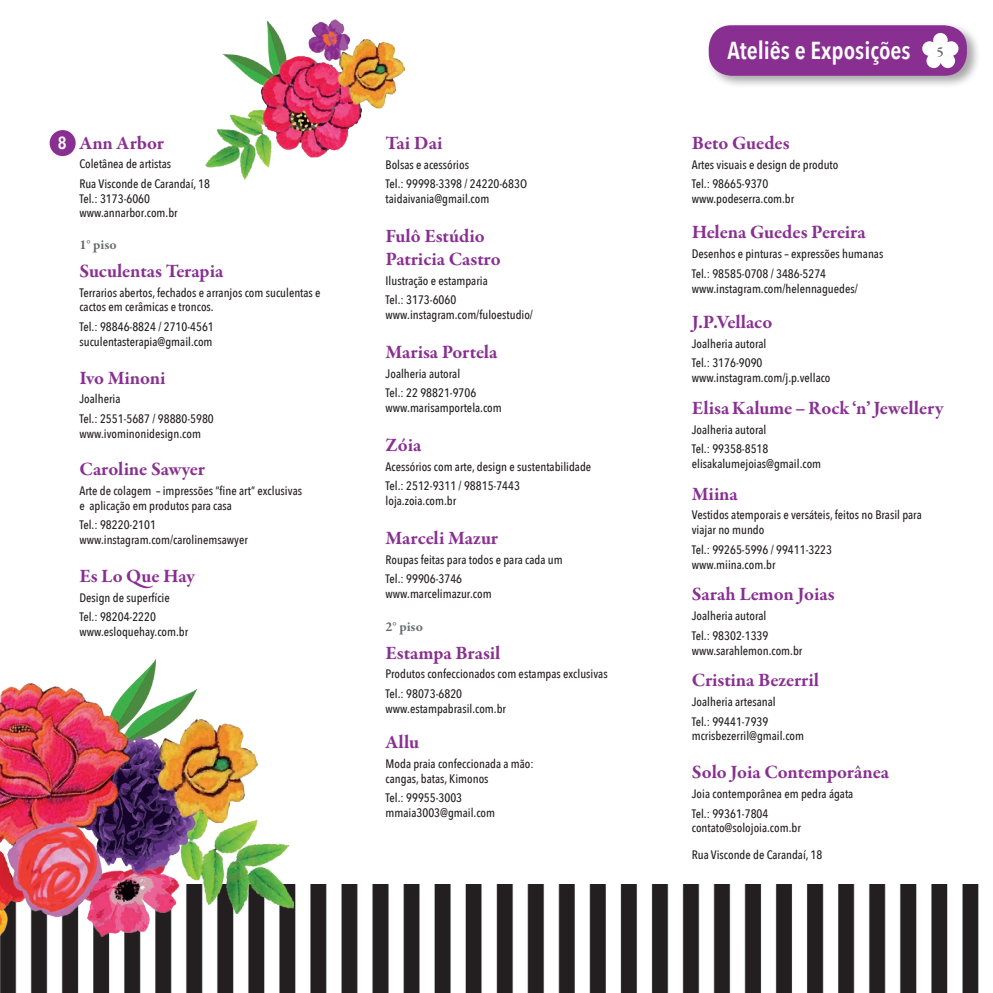
<style>
.page{position:relative;width:993px;height:993px;background:#fff}
.page>*{position:absolute;margin:0;border:0;box-sizing:border-box;transform-origin:0 0}
.t1{font:600 24.5px "Avenir Next Condensed";color:#fff}
.t2{font:700 19.25px/23.1px "Garamond Premr Pro";letter-spacing:-.005em;color:#892f92}
.t3{font:700 14px "Garamond Premr Pro";color:#6c6d70}
.t4{font:500 12.25px/19.6px "Avenir Next Condensed";color:#231f20}
.s1{font-family:"Avenir Next Condensed";font-weight:600;font-size:17.5px;color:#fff}
.s2{font-family:"Garamond Premr Pro";font-size:14px;color:#6c6d70}
</style>
<div class="page">
<img style="left:0;top:884px;width:979px;height:108px">
<div style="left:50px;top:130px;width:26px;height:26px;background:#892f92;border-radius:50%"></div>
<div style="left:705px;top:21px;width:275px;height:68px;background:#231f20;opacity:.4"></div>
<div style="left:708px;top:25px;width:258px;height:51px;background:#892f92;border-radius:23px"></div>
<svg style="left:922px;top:33px;width:36px;height:35px"></svg>
<img style="left:0;top:659px;width:293px;height:283px">
<img style="left:205px;top:19px;width:199px;height:160px">
<h2 class="t2" style="left:58px;top:131px;width:108px"><span class="s1">8</span> Ann Arbor</h2>
<p class="t4" style="left:79px;top:154px;width:132px">Coletânea de artistas<br>Rua Visconde de Carandaí, 18</p>
<p class="t4" style="left:79px;top:191px;width:100px;line-height:14.7px">Tel.: 3173-6060 www.annarbor.com.br</p>
<p class="t3" style="left:79px;top:236px;width:39px">1° piso</p>
<h2 class="t2" style="left:79px;top:259px;width:145px">Suculentas Terapia</h2>
<p class="t4" style="left:79px;top:285px;width:243px;line-height:14.7px">Terrarios abertos, fechados e arranjos com suculentas e cactos em cerâmicas e troncos.</p>
<p class="t4" style="left:79px;top:319px;width:136px;line-height:14.7px">Tel.: 98846-8824 / 2710-4561 suculentasterapia@gmail.com</p>
<h2 class="t2" style="left:79px;top:366px;width:88px">Ivo Minoni</h2>
<p class="t4" style="left:79px;top:389px;width:136px">Joalheria<br>Tel.: 2551-5687 / 98880-5980</p>
<p class="t4" style="left:79px;top:423px;width:123px">www.ivominonidesign.com</p>
<h2 class="t2" style="left:79px;top:458px;width:127px">Caroline Sawyer</h2>
<p class="t4" style="left:79px;top:483px;width:224px;line-height:14.7px">Arte de colagem – impressões “fine art” exclusivas e aplicação em produtos para casa</p>
<p class="t4" style="left:79px;top:517px;width:170px;line-height:14.7px">Tel.: 98220-2101 www.instagram.com/carolinemsawyer</p>
<h2 class="t2" style="left:79px;top:564px;width:117px">Es Lo Que Hay</h2>
<p class="t4" style="left:79px;top:587px;width:92px">Design de superfície<br>Tel.: 98204-2220</p>
<p class="t4" style="left:79px;top:621px;width:110px">www.esloquehay.com.br</p>
<h2 class="t2" style="left:385px;top:132px;width:58px">Tai Dai</h2>
<p class="t4" style="left:385px;top:154px;width:143px">Bolsas e acessórios<br>Tel.: 99998-3398 / 24220-683O</p>
<p class="t4" style="left:385px;top:189px;width:105px">taidaivania@gmail.com</p>
<h2 class="t2" style="left:385px;top:224px;width:116px">Fulô Estúdio<br>Patricia Castro</h2>
<p class="t4" style="left:385px;top:270px;width:104px">Ilustração e estamparia<br>Tel.: 3173-6060</p>
<p class="t4" style="left:385px;top:305px;width:149px">www.instagram.com/fuloestudio/</p>
<h2 class="t2" style="left:385px;top:340px;width:113px">Marisa Portela</h2>
<p class="t4" style="left:385px;top:363px;width:92px">Joalheria autoral<br>Tel.: 22 98821-9706</p>
<p class="t4" style="left:385px;top:398px;width:118px">www.marisamportela.com</p>
<h2 class="t2" style="left:385px;top:433px;width:37px">Zóia</h2>
<p class="t4" style="left:385px;top:456px;width:207px">Acessórios com arte, design e sustentabilidade<br>Tel.: 2512-9311 / 98815-7443</p>
<p class="t4" style="left:385px;top:491px;width:72px">loja.zoia.com.br</p>
<h2 class="t2" style="left:385px;top:526px;width:114px">Marceli Mazur</h2>
<p class="t4" style="left:385px;top:549px;width:178px">Roupas feitas para todos e para cada um<br>Tel.: 99906-3746</p>
<p class="t4" style="left:385px;top:583px;width:107px">www.marcelimazur.com</p>
<p class="t3" style="left:385px;top:617px;width:39px">2° piso</p>
<h2 class="t2" style="left:385px;top:641px;width:116px">Estampa Brasil</h2>
<p class="t4" style="left:385px;top:664px;width:223px">Produtos confeccionados com estampas exclusivas<br>Tel.: 98073-6820</p>
<p class="t4" style="left:385px;top:698px;width:122px">www.estampabrasil.com.br</p>
<h2 class="t2" style="left:385px;top:730px;width:35px">Allu</h2>
<p class="t4" style="left:385px;top:755px;width:149px;line-height:14.7px">Moda praia confeccionada a mão: cangas, batas, Kimonos</p>
<p class="t4" style="left:385px;top:790px;width:111px;line-height:14.7px">Tel.: 99955-3003 mmaia3003@gmail.com</p>
<h1 class="t1" style="left:727px;top:29px;width:218px">Ateliês e Exposições <span class="s2">5</span></h1>
<h2 class="t2" style="left:691px;top:132px;width:99px">Beto Guedes</h2>
<p class="t4" style="left:691px;top:154px;width:148px">Artes visuais e design de produto<br>Tel.: 98665-9370</p>
<p class="t4" style="left:691px;top:189px;width:104px">www.podeserra.com.br</p>
<h2 class="t2" style="left:691px;top:221px;width:175px">Helena Guedes Pereira</h2>
<p class="t4" style="left:691px;top:244px;width:193px">Desenhos e pinturas – expressões humanas<br>Tel.: 98585-0708 / 3486-5274</p>
<p class="t4" style="left:691px;top:278px;width:167px">www.instagram.com/helennaguedes/</p>
<h2 class="t2" style="left:691px;top:310px;width:82px">J.P.Vellaco</h2>
<p class="t4" style="left:691px;top:333px;width:76px">Joalheria autoral<br>Tel.: 3176-9090</p>
<p class="t4" style="left:691px;top:368px;width:140px">www.instagram.com/j.p.vellaco</p>
<h2 class="t2" style="left:691px;top:396px;width:253px">Elisa Kalume – Rock ‘n’ Jewellery</h2>
<p class="t4" style="left:691px;top:419px;width:78px">Joalheria autoral<br>Tel.: 99358-8518</p>
<p class="t4" style="left:691px;top:453px;width:131px">elisakalumejoias@gmail.com</p>
<h2 class="t2" style="left:691px;top:482px;width:48px">Miina</h2>
<p class="t4" style="left:691px;top:507px;width:231px;line-height:14.7px">Vestidos atemporais e versáteis, feitos no Brasil para viajar no mundo</p>
<p class="t4" style="left:691px;top:542px;width:142px;line-height:14.7px">Tel.: 99265-5996 / 99411-3223 www.miina.com.br</p>
<h2 class="t2" style="left:691px;top:583px;width:144px">Sarah Lemon Joias</h2>
<p class="t4" style="left:691px;top:605px;width:78px">Joalheria autoral<br>Tel.: 98302-1339</p>
<p class="t4" style="left:691px;top:640px;width:112px">www.sarahlemon.com.br</p>
<h2 class="t2" style="left:691px;top:668px;width:129px">Cristina Bezerril</h2>
<p class="t4" style="left:691px;top:691px;width:85px">Joalheria artesanal<br>Tel.: 99441-7939</p>
<p class="t4" style="left:691px;top:726px;width:114px">mcrisbezerril@gmail.com</p>
<h2 class="t2" style="left:691px;top:760px;width:199px">Solo Joia Contemporânea</h2>
<p class="t4" style="left:691px;top:783px;width:163px">Joia contemporânea em pedra ágata<br>Tel.: 99361-7804</p>
<p class="t4" style="left:691px;top:818px;width:111px">contato@solojoia.com.br</p>
<p class="t4" style="left:691px;top:844px;width:132px">Rua Visconde de Carandaí, 18</p>
</div>
